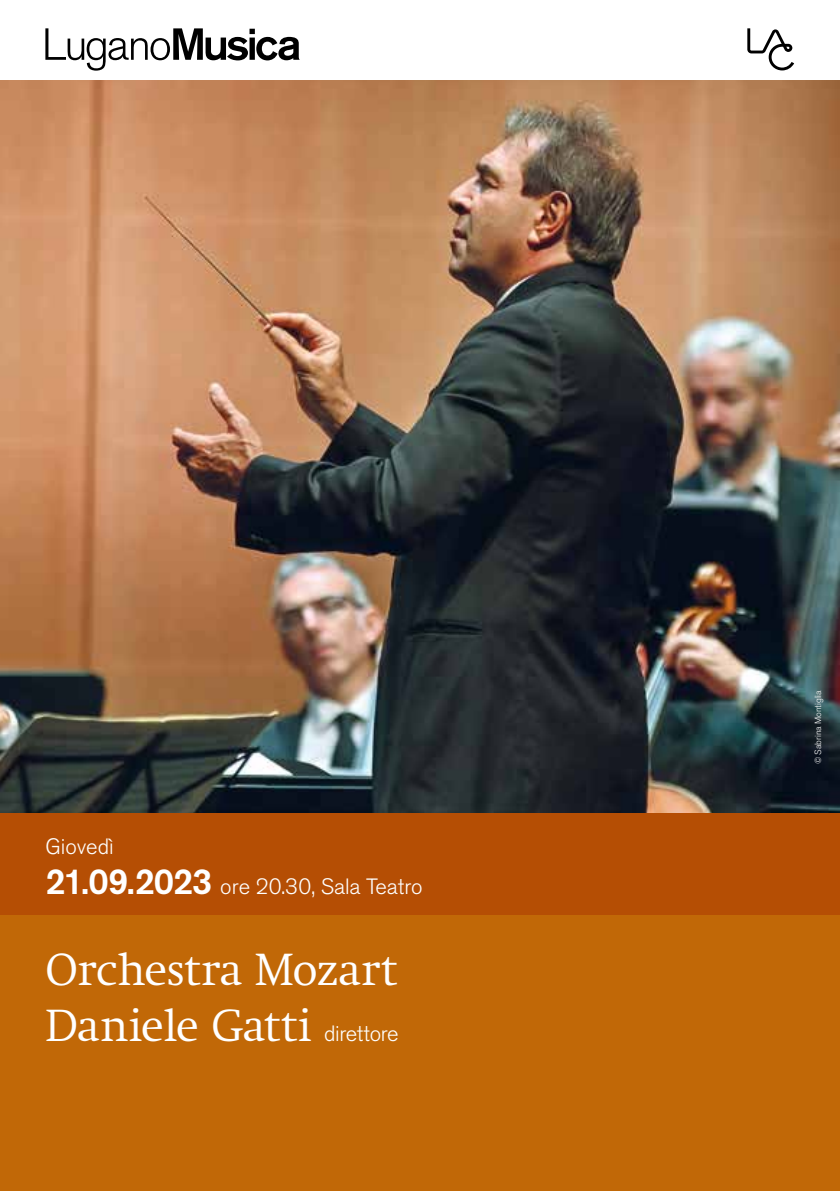
<style>
.page{position:relative;width:840px;height:1191px;background:#fff}
.page>*{position:absolute;margin:0;border:0;box-sizing:border-box;transform-origin:0 0}
.t1{font:300 46px/56px "Swift Neue LT Pro";letter-spacing:-.01em;color:#fff}
.t2{font:300 22px/40px "Akzidenz Grotesk Pro";color:#fff}
.t3{font:300 9px "Akzidenz Grotesk Pro";letter-spacing:-.005em;color:#fff}
.s1{font-weight:500;font-size:36px}
.s2{font-family:"Akzidenz Grotesk Pro";font-size:22px}
</style>
<div class="page">
<div style="left:0;top:812px;width:839px;height:379px;background:#c16807"></div>
<div style="left:0;top:812px;width:839px;height:103px;background:#b54e04"></div>
<img style="left:0;top:80px;width:839px;height:732px">
<svg style="left:747px;top:28px;width:46px;height:42px"></svg>
<svg style="left:45px;top:28px;width:254px;height:43px"></svg>
<p class="t2" style="left:45px;top:826px;width:378px">Giovedì<br><span class="s1">21.09.2023</span> ore 20.30, Sala Teatro</p>
<h1 class="t1" style="left:45px;top:941px;width:354px">Orchestra Mozart<br>Daniele Gatti <span class="s2">direttore</span></h1>
<p class="t3" style="left:811px;top:764px;width:75px;rotate:-90deg">© Sabrina Montiglia</p>
</div>
